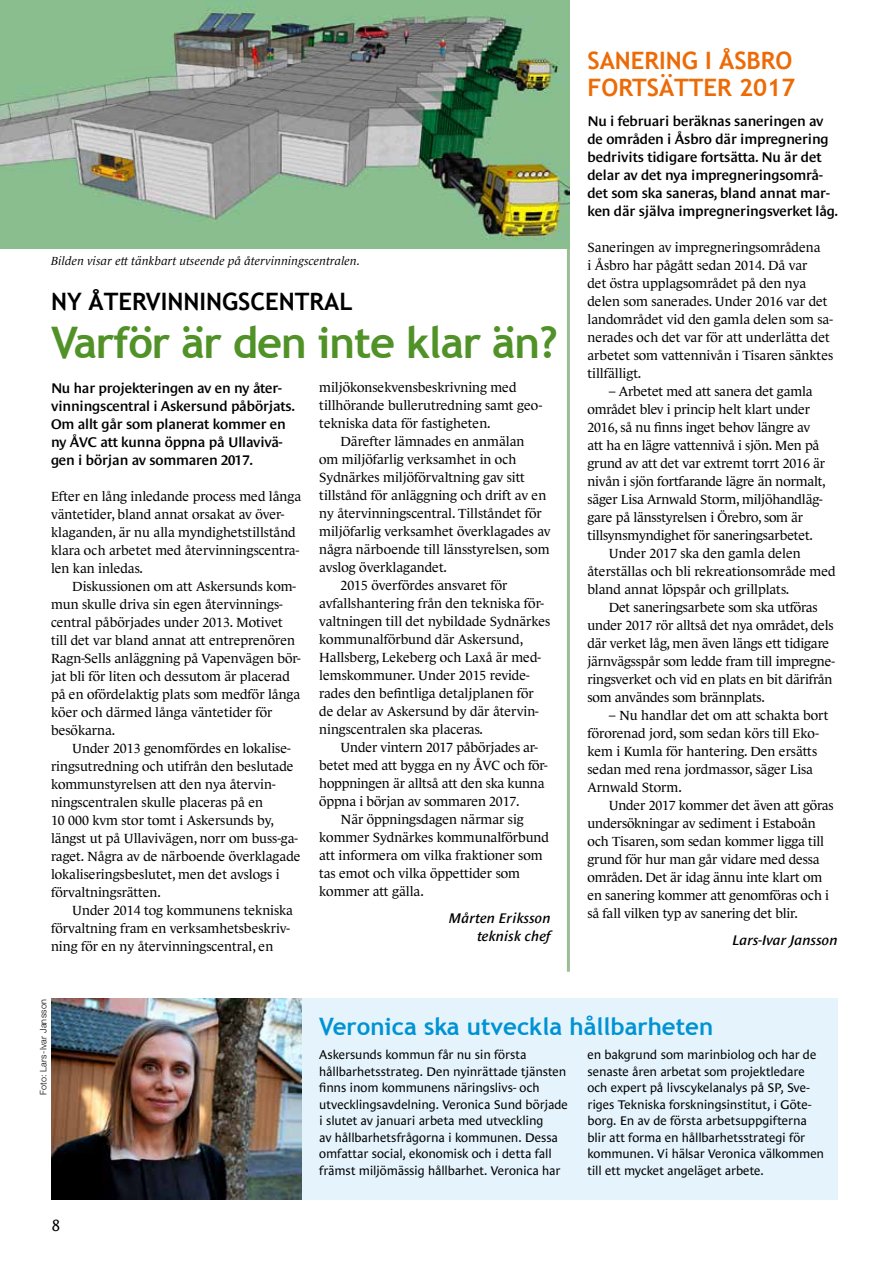
<style>
.page{position:relative;width:893px;height:1263px;background:#fff}
.page>*{position:absolute;margin:0;border:0;box-sizing:border-box;transform-origin:0 0}
.t1{font:700 43.5px "Trebuchet MS";letter-spacing:-.025em;color:#509227}
.t2{font:700 24px "Trebuchet MS";color:#0093d3}
.t3{font:700 24px/27px "Trebuchet MS";color:#ed6b06}
.t4{font:700 24px "Trebuchet MS";color:#000}
.t5{font:16.5px "Le Monde Sans";color:#000}
.t6{font:600 14.25px/18px "Le Monde Sans";letter-spacing:-.01em;color:#000}
.t7{font:italic 600 14.25px/18px "Le Monde Sans";color:#000;text-align:right}
.t8{font:13.5px/18px "Le Monde Journal";color:#000}
.t9{font:12.75px/16.5px "Le Monde Sans";letter-spacing:-.005em;color:#000}
.t10{font:italic 12px "Le Monde Journal";letter-spacing:.01em;color:#000}
.t11{font:300 9px "Helvetica Neue LT Std";letter-spacing:.025em;color:#000}
</style>
<div class="page">
<hr style="left:567px;top:247px;width:3px;height:725px;background:#9bbd92">
<div style="left:51px;top:999px;width:787px;height:201px;background:#e4f3fc"></div>
<img style="left:0;top:0;width:570px;height:249px">
<img style="left:51px;top:998px;width:250px;height:201px">
<p class="t10" style="left:51px;top:254px;width:311px">Bilden visar ett tänkbart utseende på återvinningscentralen.</p>
<h2 class="t4" style="left:51px;top:286px;width:303px">NY ÅTERVINNINGSCENTRAL</h2>
<h1 class="t1" style="left:51px;top:315px;width:508px">Varför är den inte klar än?</h1>
<p class="t6" style="left:51px;top:379px;width:246px">Nu har projekteringen av en ny åter&shy;vinningscentral i Askersund påbörjats.<br>Om allt går som planerat kommer en ny ÅVC att kunna öppna på Ullavivä&shy;gen i början av sommaren 2017.</p>
<p class="t8" style="left:51px;top:487px;width:252px">Efter en lång inledande process med långa väntetider, bland annat orsakat av över&shy;klaganden, är nu alla myndighetstillstånd klara och arbetet med återvinningscentra&shy;len kan inledas.</p>
<p class="t8" style="left:51px;top:577px;width:251px;text-indent:21px">Diskussionen om att Askersunds kom&shy;mun skulle driva sin egen återvinnings&shy;central påbörjades under 2013. Motivet till det var bland annat att entreprenören Ragn-Sells anläggning på Vapenvägen bör&shy;jat bli för liten och dessutom är placerad på en ofördelaktig plats som medför långa köer och därmed långa väntetider för besökarna.</p>
<p class="t8" style="left:51px;top:739px;width:251px;text-indent:21px">Under 2013 genomfördes en lokalise&shy;ringsutredning och utifrån den beslutade kommunstyrelsen att den nya återvin&shy;ningscentralen skulle placeras på en<br>10 000 kvm stor tomt i Askersunds by, längst ut på Ullavivägen, norr om buss-ga&shy;raget. Några av de närboende överklagade lokaliseringsbeslutet, men det avslogs i förvaltningsrätten.</p>
<p class="t8" style="left:51px;top:901px;width:244px;text-indent:21px">Under 2014 tog kommunens tekniska förvaltning fram en verksamhetsbeskriv&shy;ning för en ny återvinningscentral, en</p>
<p class="t8" style="left:319px;top:378px;width:224px">miljökonsekvensbeskrivning med tillhörande bullerutredning samt geo&shy;tekniska data för fastigheten.</p>
<p class="t8" style="left:340px;top:432px;width:185px">Därefter lämnades en anmälan</p>
<p class="t8" style="left:319px;top:450px;width:199px">om miljöfarlig verksamhet in och</p>
<p class="t8" style="left:319px;top:468px;width:207px">Sydnärkes miljöförvaltning gav sitt</p>
<p class="t8" style="left:319px;top:486px;width:228px">tillstånd för anläggning och drift av en</p>
<p class="t8" style="left:319px;top:504px;width:224px">ny återvinningscentral. Tillståndet för</p>
<p class="t8" style="left:319px;top:522px;width:233px">miljöfarlig verksamhet överklagades av</p>
<p class="t8" style="left:319px;top:540px;width:232px">några närboende till länsstyrelsen, som</p>
<p class="t8" style="left:319px;top:558px;width:129px">avslog överklagandet.</p>
<p class="t8" style="left:340px;top:576px;width:168px">2015 överfördes ansvaret för</p>
<p class="t8" style="left:319px;top:594px;width:226px">avfallshantering från den tekniska för-</p>
<p class="t8" style="left:319px;top:612px;width:233px">valtningen till det nybildade Sydnärkes</p>
<p class="t8" style="left:319px;top:630px;width:205px">kommunalförbund där Askersund,</p>
<p class="t8" style="left:319px;top:648px;width:223px">Hallsberg, Lekeberg och Laxå är med-</p>
<p class="t8" style="left:319px;top:666px;width:212px">lemskommuner. Under 2015 revide-</p>
<p class="t8" style="left:319px;top:684px;width:216px">rades den befintliga detaljplanen för</p>
<p class="t8" style="left:319px;top:702px;width:221px">de delar av Askersund by där återvin-</p>
<p class="t8" style="left:319px;top:720px;width:165px">ningscentralen ska placeras.</p>
<p class="t8" style="left:340px;top:738px;width:199px">Under vintern 2017 påbörjades ar-</p>
<p class="t8" style="left:319px;top:756px;width:230px">betet med att bygga en ny ÅVC och för-</p>
<p class="t8" style="left:319px;top:774px;width:227px">hoppningen är alltså att den ska kunna</p>
<p class="t8" style="left:319px;top:792px;width:202px">öppna i början av sommaren 2017.</p>
<p class="t8" style="left:340px;top:810px;width:185px">När öppningsdagen närmar sig</p>
<p class="t8" style="left:319px;top:828px;width:231px">kommer Sydnärkes kommunalförbund</p>
<p class="t8" style="left:319px;top:846px;width:225px">att informera om vilka fraktioner som</p>
<p class="t8" style="left:319px;top:864px;width:202px">tas emot och vilka öppettider som</p>
<p class="t8" style="left:319px;top:882px;width:106px">kommer att gälla.</p>
<p class="t7" style="left:449px;top:909px;width:103px">Mårten Eriksson teknisk chef</p>
<h2 class="t3" style="left:587px;top:47px;width:209px">SANERING I ÅSBRO<br>FORTSÄTTER 2017</h2>
<p class="t6" style="left:587px;top:112px;width:252px">Nu i februari beräknas saneringen av de områden i Åsbro där impregnering bedrivits tidigare fortsätta. Nu är det delar av det nya impregneringsområ&shy;det som ska saneras, bland annat mar&shy;ken där själva impregneringsverket låg.</p>
<p class="t8" style="left:587px;top:239px;width:247px">Saneringen av impregneringsområdena<br>i Åsbro har pågått sedan 2014. Då var<br>det östra upplagsområdet på den nya delen som sanerades. Under 2016 var det landområdet vid den gamla delen som sa&shy;nerades och det var för att underlätta det arbetet som vattennivån i Tisaren sänktes tillfälligt.</p>
<p class="t8" style="left:609px;top:383px;width:205px">– Arbetet med att sanera det gamla</p>
<p class="t8" style="left:587px;top:401px;width:224px">området blev i princip helt klart under</p>
<p class="t8" style="left:587px;top:419px;width:224px">2016, så nu finns inget behov längre av</p>
<p class="t8" style="left:587px;top:437px;width:233px">att ha en lägre vattennivå i sjön. Men på</p>
<p class="t8" style="left:587px;top:455px;width:239px">grund av att det var extremt torrt 2016 är</p>
<p class="t8" style="left:587px;top:473px;width:240px">nivån i sjön fortfarande lägre än normalt,</p>
<p class="t8" style="left:587px;top:491px;width:237px">säger Lisa Arnwald Storm, miljöhandläg-</p>
<p class="t8" style="left:587px;top:509px;width:217px">gare på länsstyrelsen i Örebro, som är</p>
<p class="t8" style="left:587px;top:527px;width:227px">tillsynsmyndighet för saneringsarbetet.</p>
<p class="t8" style="left:609px;top:545px;width:194px">Under 2017 ska den gamla delen</p>
<p class="t8" style="left:587px;top:563px;width:250px">återställas och bli rekreationsområde med</p>
<p class="t8" style="left:587px;top:581px;width:203px">bland annat löpspår och grillplats.</p>
<p class="t8" style="left:609px;top:599px;width:210px">Det saneringsarbete som ska utföras</p>
<p class="t8" style="left:587px;top:616px;width:248px">under 2017 rör alltså det nya området, dels</p>
<p class="t8" style="left:587px;top:634px;width:243px">där verket låg, men även längs ett tidigare</p>
<p class="t8" style="left:587px;top:652px;width:249px">järnvägsspår som ledde fram till impregne-</p>
<p class="t8" style="left:587px;top:670px;width:247px">ringsverket och vid en plats en bit därifrån</p>
<p class="t8" style="left:587px;top:688px;width:179px">som användes som brännplats.</p>
<p class="t8" style="left:587px;top:706px;width:243px;text-indent:21px">– Nu handlar det om att schakta bort förorenad jord, som sedan körs till Eko&shy;kem i Kumla för hantering. Den ersätts sedan med rena jordmassor, säger Lisa Arnwald Storm.</p>
<p class="t8" style="left:587px;top:796px;width:248px;text-indent:21px">Under 2017 kommer det även att göras undersökningar av sediment i Estaboån och Tisaren, som sedan kommer ligga till grund för hur man går vidare med dessa områden. Det är idag ännu inte klart om en sanering kommer att genomföras och i så fall vilken typ av sanering det blir.</p>
<p class="t7" style="left:732px;top:931px;width:107px">Lars-Ivar Jansson</p>
<p class="t11" style="left:38px;top:1095px;width:98px;rotate:-90deg">Foto: Lars-Ivar Jansson</p>
<p class="t5" style="left:52px;top:1216px;width:10px">8</p>
<h2 class="t2" style="left:319px;top:1011px;width:395px">Veronica ska utveckla hållbarheten</h2>
<p class="t9" style="left:319px;top:1046px;width:250px">Askersunds kommun får nu sin första hållbarhetsstrateg. Den nyinrättade tjänsten finns inom kommunens näringslivs- och utvecklingsavdelning. Veronica Sund började i slutet av januari arbeta med utveckling<br>av hållbarhetsfrågorna i kommunen. Dessa omfattar social, ekonomisk och i detta fall främst miljömässig hållbarhet. Veronica har</p>
<p class="t9" style="left:587px;top:1046px;width:238px">en bakgrund som marinbiolog och har de senaste åren arbetat som projektledare och expert på livscykelanalys på SP, Sve&shy;riges Tekniska forskningsinstitut, i Göte&shy;borg. En av de första arbetsuppgifterna blir att forma en hållbarhetsstrategi för kommunen. Vi hälsar Veronica välkommen till ett mycket angeläget arbete.</p>
</div>
